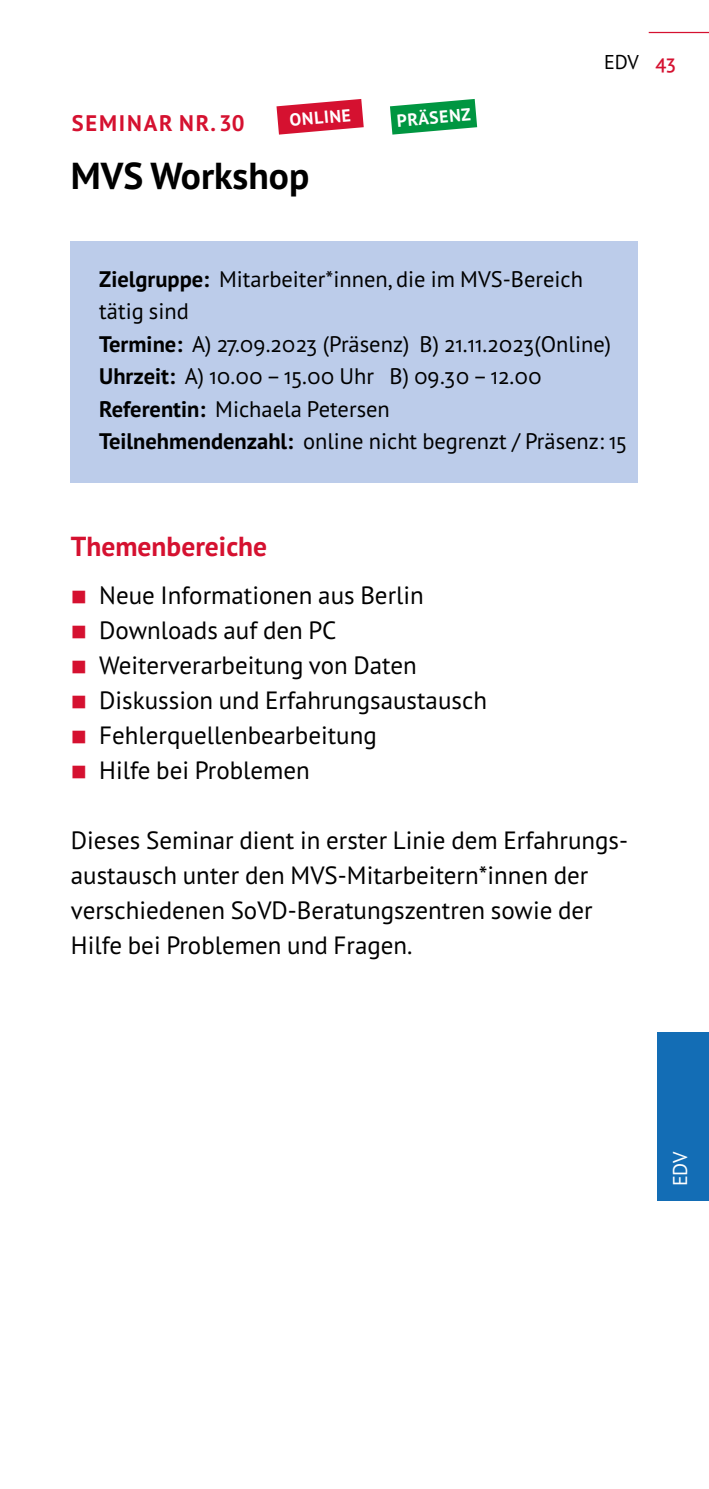
<style>
.page{position:relative;width:709px;height:1489px;background:#fff}
.page>*{position:absolute;margin:0;border:0;box-sizing:border-box;transform-origin:0 0}
.t1{font:700 37.5px "PT Sans Pro";color:#000}
.t2{font:700 27.5px "PT Sans Pro";color:#d51130}
.t3{font:25px/35px "PT Sans Pro";color:#000}
.t4{font:22.5px/32.5px "PT Sans Pro";color:#000}
.t5{font:700 22.5px "PT Sans Pro";letter-spacing:.08em;color:#d51130}
.t6{font:20px "PT Sans Pro";color:#000}
.t7{font:20px "PT Sans Pro";color:#fff}
.t8{font:600 20px "PT Sans Pro";color:#d51130}
.t9{font:700 17.5px "PT Sans Pro";color:#fff}
.s1{font-weight:700}
</style>
<div class="page">
<hr style="left:648px;top:32px;width:61px;height:1px;background:#d51130">
<svg style="left:276px;top:99px;width:88px;height:36px"></svg>
<div style="left:71px;top:241px;width:567px;height:241px;background:#bcccea"></div>
<div style="left:657px;top:1032px;width:52px;height:168px;background:#136db5"></div>
<svg style="left:390px;top:99px;width:87px;height:36px"></svg>
<p class="t9" style="left:288px;top:108px;width:63px;rotate:-5deg">ONLINE</p>
<p class="t5" style="left:72px;top:109px;width:174px">SEMINAR NR. 30</p>
<h1 class="t1" style="left:71px;top:151px;width:240px">MVS Workshop</h1>
<p class="t9" style="left:396px;top:109px;width:76px;rotate:-5deg">PRÄSENZ</p>
<p class="t6" style="left:604px;top:49px;width:36px">EDV</p>
<p class="t8" style="left:656px;top:49px;width:22px">43</p>
<p class="t4" style="left:99px;top:262px;width:529px"><span class="s1">Zielgruppe:</span> Mitarbeiter*innen, die im MVS-Bereich tätig sind<br><span class="s1">Termine:</span> A) 27.09.2023 (Präsenz) B) 21.11.2023(Online)<br><span class="s1">Uhrzeit:</span> A) 10.00 – 15.00 Uhr B) 09.30 – 12.00<br><span class="s1">Referentin:</span> Michaela Petersen<br><span class="s1">Teilnehmendenzahl:</span> online nicht begrenzt / Präsenz: 15</p>
<p class="t2" style="left:71px;top:528px;width:198px">Themenbereiche</p>
<p class="t3" style="left:99px;top:576px;width:389px">Neue Informationen aus Berlin<br>Downloads auf den PC<br>Weiterverarbeitung von Daten<br>Diskussion und Erfahrungsaustausch<br>Fehlerquellenbearbeitung<br>Hilfe bei Problemen</p>
<p class="t3" style="left:71px;top:821px;width:558px">Dieses Seminar dient in erster Linie dem Erfahrungs&shy;austausch unter den MVS-Mitarbeitern*innen der verschiedenen SoVD-Beratungszentren sowie der Hilfe bei Problemen und Fragen.</p>
<p class="t7" style="left:667px;top:1186px;width:36px;rotate:-90deg">EDV</p>
</div>
